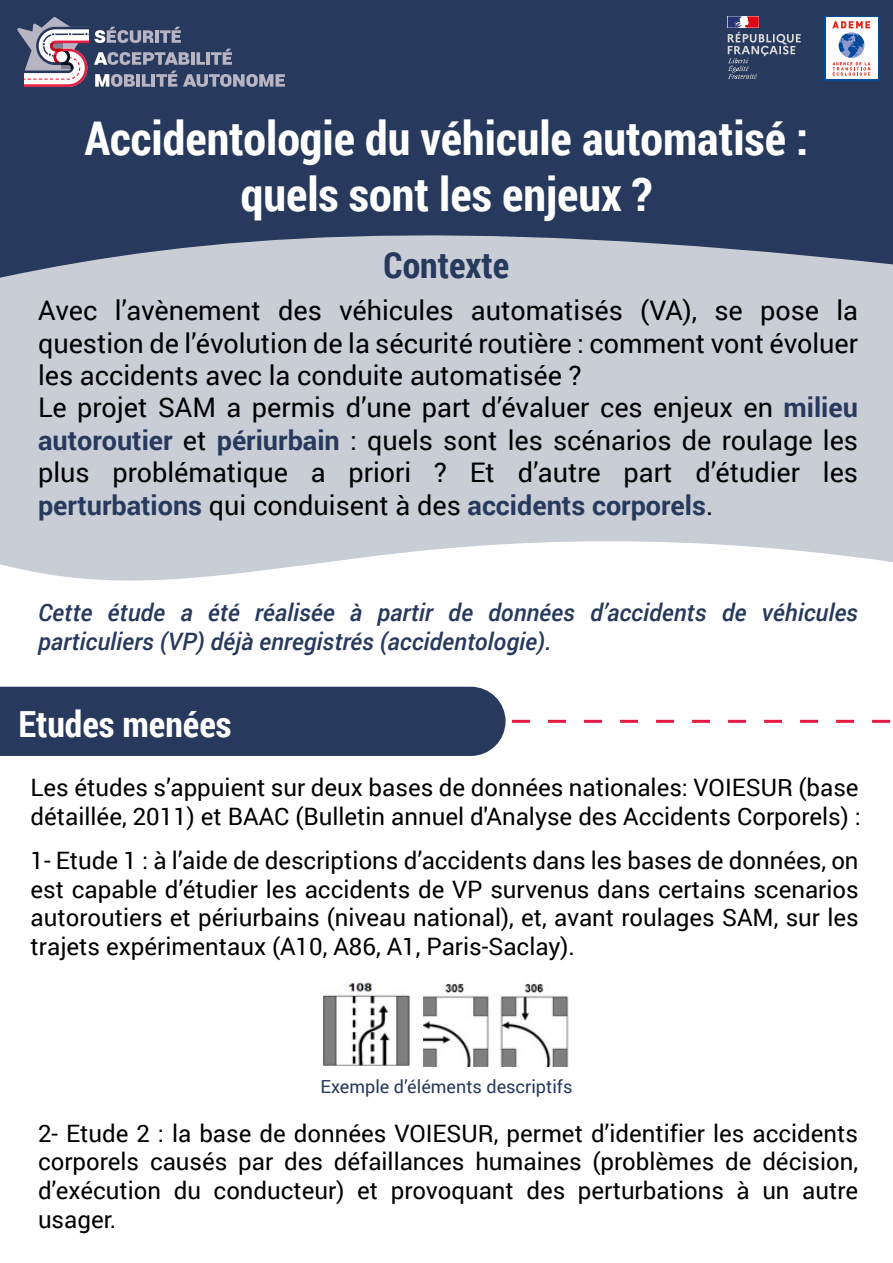
<style>
.page{position:relative;width:893px;height:1263px;background:#fff}
.page>*{position:absolute;margin:0;border:0;box-sizing:border-box;transform-origin:0 0}
.t1{font:700 46.5px/55.8px "Roboto Condensed";color:#fff;text-align:center}
.t2{font:700 36px "Roboto Condensed";color:#fff}
.t3{font:700 36px "Roboto Condensed";color:#27395c}
.t4{font:27px/32.4px "Roboto";color:#000}
.t5{font:24px/28.8px "Roboto";color:#000;text-align:justify}
.t6{font:italic 500 24px/28.8px "Roboto";color:#27395c}
.t7{font:18px "Roboto";color:#27395c}
.s1{font-weight:700;color:#27395c}
</style>
<div class="page">
<svg style="left:0;top:278px;width:893px;height:303px;fill:#c9cdd5"></svg>
<svg style="left:0;top:0;width:893px;height:278px;fill:#27395c"></svg>
<svg style="left:728px;top:16px;width:73px;height:63px"></svg>
<div style="left:824px;top:16px;width:55px;height:64px;background:linear-gradient(to right,#fff,#fffefe)"></div>
<svg style="left:832px;top:21px;width:38px;height:55px"></svg>
<div style="left:0;top:687px;width:505px;height:69px;background:#27395c"></div>
<svg style="left:512px;top:720px;width:379px;height:3px"></svg>
<svg style="left:95px;top:27px;width:59px;height:16px"></svg>
<hr style="left:155px;top:30px;width:4px;height:13px;background:#b7b4c4">
<svg style="left:160px;top:27px;width:21px;height:16px"></svg>
<svg style="left:94px;top:52px;width:96px;height:13px"></svg>
<hr style="left:191px;top:52px;width:4px;height:13px;background:#b7b4c4">
<svg style="left:196px;top:52px;width:9px;height:13px"></svg>
<hr style="left:206px;top:52px;width:4px;height:13px;background:#b7b4c4">
<svg style="left:211px;top:49px;width:21px;height:16px"></svg>
<svg style="left:95px;top:74px;width:40px;height:13px"></svg>
<hr style="left:136px;top:74px;width:4px;height:13px;background:#b7b4c4">
<svg style="left:142px;top:71px;width:35px;height:16px"></svg>
<svg style="left:183px;top:74px;width:102px;height:13px"></svg>
<svg style="left:17px;top:17px;width:71px;height:70px"></svg>
<img style="left:323px;top:979px;width:86px;height:87px">
<img style="left:424px;top:983px;width:145px;height:84px">
<h1 class="t1" style="left:84px;top:109px;width:726px">Accidentologie du véhicule automatisé : quels sont les enjeux ?</h1>
<h2 class="t3" style="left:384px;top:240px;width:127px">Contexte</h2>
<p class="t4" style="left:38px;top:293px;width:822px">Avec l’avènement des véhicules automatisés (VA), se pose la question de l’évolution de la sécurité routière : comment vont évoluer les accidents avec la conduite automatisée ?<br>Le projet SAM a permis d’une part d’évaluer ces enjeux en <span class="s1">milieu autoroutier</span> et <span class="s1">périurbain</span> : quels sont les scénarios de roulage les plus problématique a priori ? Et d’autre part d’étudier les <span class="s1">perturbations</span> qui conduisent à des <span class="s1">accidents corporels</span>.</p>
<p class="t6" style="left:38px;top:597px;width:821px">Cette étude a été réalisée à partir de données d’accidents de véhicules particuliers (VP) déjà enregistrés (accidentologie).</p>
<h2 class="t2" style="left:18px;top:698px;width:215px">Etudes menées</h2>
<p class="t5" style="left:31px;top:772px;width:832px">Les études s’appuient sur deux bases de données nationales: VOIESUR (base détaillée, 2011) et BAAC (Bulletin annuel d'Analyse des Accidents Corporels) :</p>
<p class="t5" style="left:31px;top:845px;width:830px">1- Etude 1 : à l’aide de descriptions d’accidents dans les bases de données, on est capable d’étudier les accidents de VP survenus dans certains scenarios autoroutiers et périurbains (niveau national), et, avant roulages SAM, sur les trajets expérimentaux (A10, A86, A1, Paris-Saclay).</p>
<p class="t7" style="left:320px;top:1074px;width:254px">Exemple d’éléments descriptifs</p>
<p class="t5" style="left:38px;top:1118px;width:822px">2- Etude 2 : la base de données VOIESUR, permet d’identifier les accidents corporels causés par des défaillances humaines (problèmes de décision, d’exécution du conducteur) et provoquant des perturbations à un autre usager.</p>
</div>
